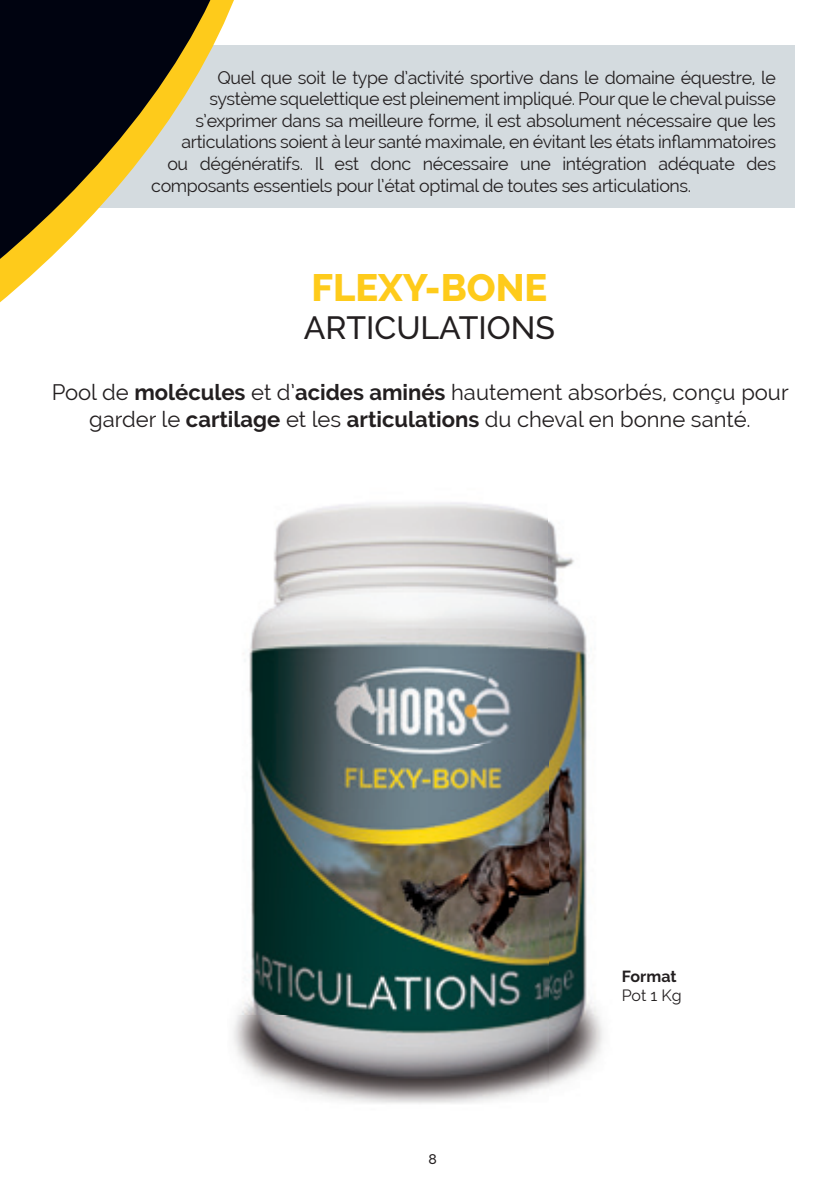
<style>
.page{position:relative;width:840px;height:1191px;background:#fff}
.page>*{position:absolute;margin:0;border:0;box-sizing:border-box;transform-origin:0 0}
.t1{font:800 38px "Raleway";color:#fecb1b}
.t2{font:500 32px "Raleway";color:#231f20}
.t3{font:22px/26.4px "Raleway";color:#231f20;text-align:center}
.t4{font:18px "Raleway";letter-spacing:-.02em;color:#231f20}
.t5{font:700 16px "Raleway";color:#231f20}
.t6{font:16px "Raleway";color:#231f20}
.t7{font:500 14px "Raleway";color:#231f20}
.s1{font-weight:700}
</style>
<div class="page">
<div style="left:45px;top:45px;width:749px;height:163px;background:#d4dbdf"></div>
<img style="left:233px;top:502px;width:370px;height:602px">
<svg style="left:0;top:0;width:234px;height:303px"></svg>
<p class="t4" style="left:217px;top:67px;width:560px">Quel que soit le type d’activité sportive dans le domaine équestre, le</p>
<p class="t4" style="left:209px;top:88px;width:567px">système squelettique est pleinement impliqué. Pour que le cheval puisse</p>
<p class="t4" style="left:195px;top:110px;width:581px">s’exprimer dans sa meilleure forme, il est absolument nécessaire que les</p>
<p class="t4" style="left:181px;top:132px;width:596px">articulations soient à leur santé maximale, en évitant les états inflammatoires</p>
<p class="t4" style="left:167px;top:153px;width:610px">ou dégénératifs. Il est donc nécessaire une intégration adéquate des</p>
<p class="t4" style="left:151px;top:175px;width:541px">composants essentiels pour l’état optimal de toutes ses articulations.</p>
<h1 class="t1" style="left:311px;top:266px;width:237px">FLEXY-BONE</h1>
<h2 class="t2" style="left:304px;top:309px;width:252px">ARTICULATIONS</h2>
<p class="t3" style="left:52px;top:379px;width:738px">Pool de <span class="s1">molécules</span> et d’<span class="s1">acides aminés</span> hautement absorbés, conçu pour garder le <span class="s1">cartilage</span> et les <span class="s1">articulations</span> du cheval en bonne santé.</p>
<p class="t7" style="left:428px;top:1151px;width:10px">8</p>
<p class="t5" style="left:621px;top:966px;width:56px">Format</p>
<p class="t6" style="left:621px;top:986px;width:61px">Pot 1 Kg</p>
</div>
